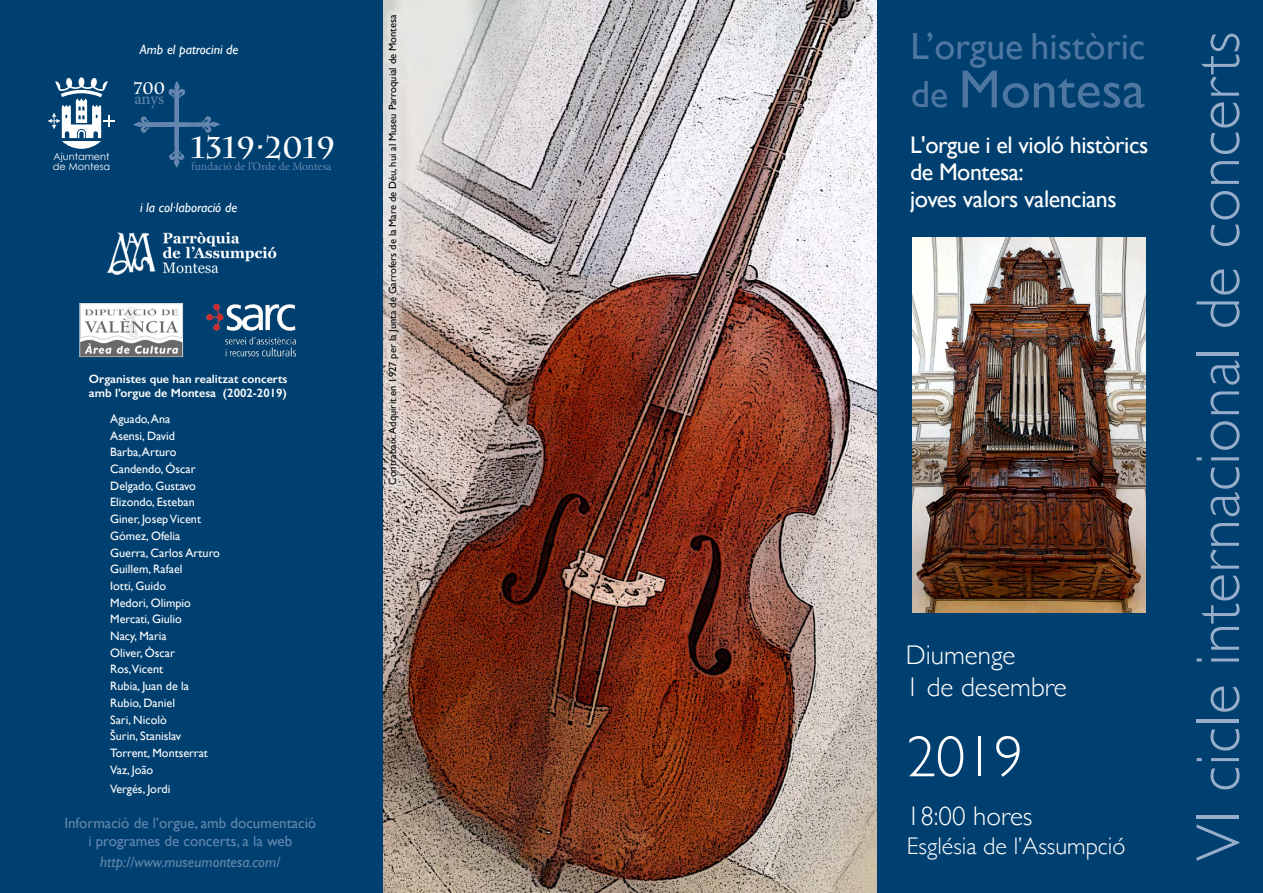
<style>
.page{position:relative;width:1263px;height:893px;background:#fff}
.page>*{position:absolute;margin:0;border:0;box-sizing:border-box;transform-origin:0 0}
.t1{font:300 62.25px "Gill Sans";letter-spacing:.01em;color:#98adca}
.t2{font:300 58.35px "Gill Sans";color:#fff}
.t3{font:54px "Gill Sans";color:#4d76a0}
.t4{font:37.8px "Gill Sans";color:#4d76a0}
.t5{font:700 30px "Charlemagne Std";color:#fff}
.t6{font:300 27px/32.4px "Gill Sans";color:#fff}
.t7{font:24px/27px "Gill Sans";letter-spacing:-.02em;color:#fff}
.t8{font:300 24px "Gill Sans";color:#fff}
.t9{font:16.65px "Minion Pro";color:#6486ae}
.t10{font:700 16.65px "Charlemagne Std";color:#fff}
.t11{font:15px/18px "Gill Sans";color:#6486ae;text-align:center}
.t12{font:italic 15px "Gill Sans";color:#6486ae}
.t13{font:italic 13.5px "Gill Sans";color:#fff}
.t14{font:12.15px/16.6px "Gill Sans";color:#fff}
.t15{font:600 12.15px/13.5px "Gill Sans";color:#fff}
.t16{font:11.4px "Minion Pro";color:#6486ae}
.t17{font:10.5px "Gill Sans";color:#000}
.t18{font:9.75px/10.6px "Century Gothic";color:#fff}
.s1{font-size:37.8px}
</style>
<div class="page">
<img style="left:383px;top:0;width:494px;height:893px">
<div style="left:0;top:0;width:383px;height:893px;background:#004071"></div>
<div style="left:877px;top:0;width:386px;height:893px;background:#004071"></div>
<img style="left:106px;top:231px;width:171px;height:44px">
<img style="left:912px;top:237px;width:233px;height:375px">
<img style="left:79px;top:304px;width:218px;height:53px">
<svg style="left:48px;top:77px;width:67px;height:72px"></svg>
<svg style="left:133px;top:81px;width:87px;height:86px"></svg>
<div style="left:381px;top:7px;width:25px;height:486px;background:#fff;opacity:.88"></div>
<p class="t13" style="left:140px;top:42px;width:100px">Amb el patrocini de</p>
<p class="t18" style="left:53px;top:151px;width:59px">Ajuntament de Montesa</p>
<h3 class="t10" style="left:134px;top:79px;width:33px">700</h3>
<h3 class="t9" style="left:134px;top:87px;width:31px">anys</h3>
<h3 class="t5" style="left:191px;top:131px;width:146px">1319·2019</h3>
<p class="t16" style="left:191px;top:159px;width:142px">fundació de l’Orde de Montesa</p>
<p class="t13" style="left:140px;top:199px;width:99px">i la col·laboració de</p>
<p class="t15" style="left:89px;top:372px;width:200px">Organistes que han realitzat concerts amb l’orgue de Montesa (2002-2019)</p>
<p class="t14" style="left:110px;top:410px;width:111px">Aguado, Ana<br>Asensi, David<br>Barba, Arturo<br>Candendo, Óscar<br>Delgado, Gustavo<br>Elizondo, Esteban<br>Giner, Josep Vicent<br>Gómez, Ofelia<br>Guerra, Carlos Arturo<br>Guillem, Rafael<br>Iotti, Guido<br>Medori, Olimpio<br>Mercati, Giulio<br>Nacy, Maria<br>Oliver, Òscar<br>Ros,Vicent<br>Rubia, Juan de la<br>Rubio, Daniel<br>Sari, Nicolò<br>Šurin, Stanislav<br>Torrent, Montserrat<br>Vaz, João</p>
<p class="t14" style="left:110px;top:780px;width:62px">Vergés, Jordi</p>
<p class="t11" style="left:64px;top:814px;width:253px">Informació de l’orgue, amb documentació i programes de concerts, a la web</p>
<p class="t12" style="left:100px;top:854px;width:182px">http://www.museumontesa.com/</p>
<p class="t17" style="left:387px;top:485px;width:471px;rotate:-90deg">Contrabaix. Adquirit en 1927 per la Junta de Garrofers de la Mare de Déu, hui al Museu Parroquial de Montesa</p>
<h3 class="t4" style="left:910px;top:24px;width:236px">L’orgue històric</h3>
<h3 class="t3" style="left:911px;top:57px;width:236px"><span class="s1">de</span> Montesa</h3>
<h3 class="t7" style="left:910px;top:131px;width:240px">L'orgue i el violó històrics de Montesa:<br>joves valors valencians</h3>
<h3 class="t6" style="left:906px;top:638px;width:162px">Diumenge<br>1 de desembre</h3>
<h2 class="t2" style="left:907px;top:711px;width:118px">2019</h2>
<h3 class="t6" style="left:907px;top:799px;width:127px">18:00 hores</h3>
<h3 class="t8" style="left:907px;top:827px;width:220px">Església de l’Assumpció</h3>
<h1 class="t1" style="left:1169px;top:861px;width:831px;rotate:-90deg">VI cicle internacional de concerts</h1>
</div>
